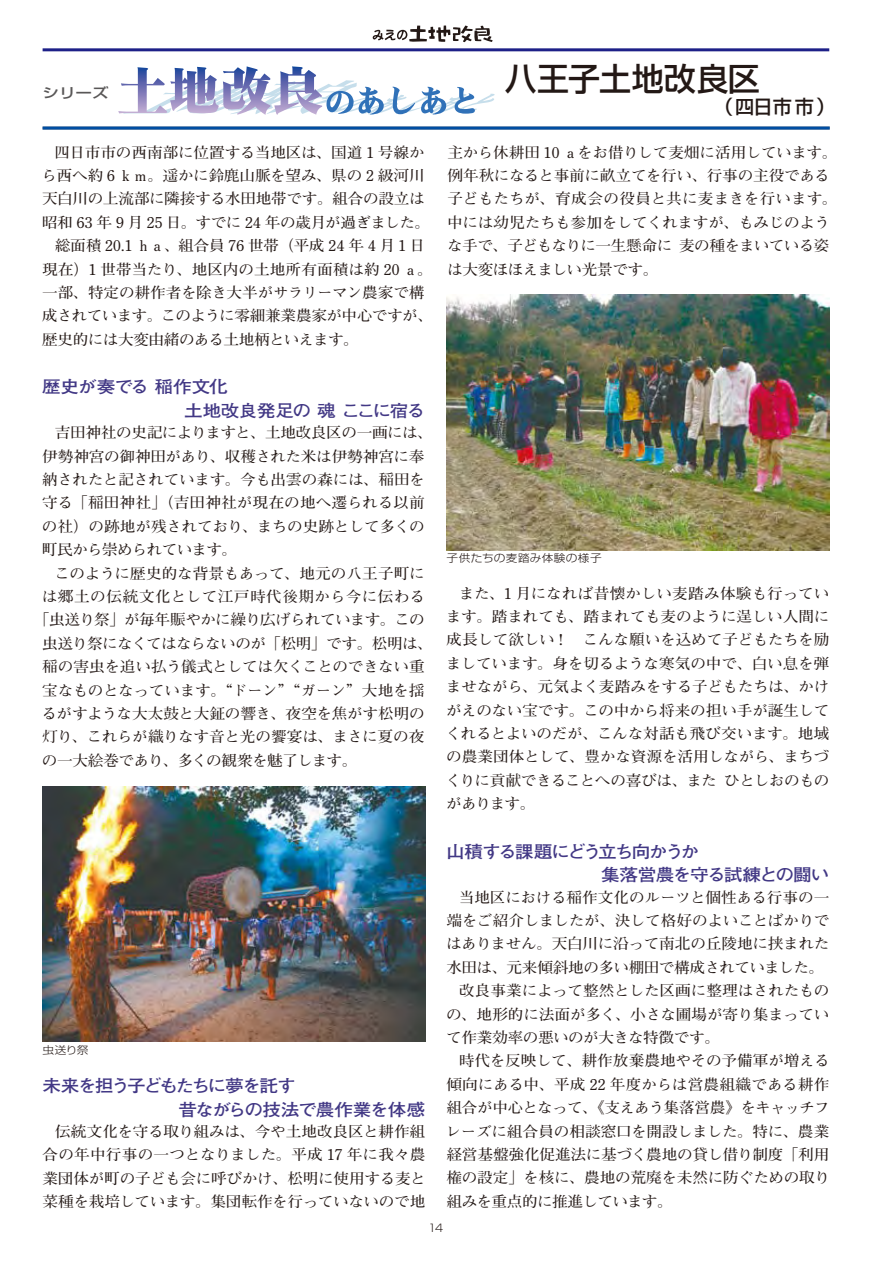
<style>
.page{position:relative;width:893px;height:1263px;background:#fff}
.page>*{position:absolute;margin:0;border:0;box-sizing:border-box;transform-origin:0 0}
.t1{font:500 31.95px "Shin Go Pro";letter-spacing:.005em;color:#231815}
.t2{font:500 19.2px "Shin Go Pro";color:#231815}
.t3{font:700 16.95px/23.4px "Futo Go B101 Pro";letter-spacing:-.08em;color:#423885;scale:1.1 1}
.t4{font:700 16.95px/23.4px "Futo Go B101 Pro";letter-spacing:-.05em;color:#423885;scale:1.1 1}
.t5{font:700 14.85px/23.4px "Futo Min A101 Pro";letter-spacing:-.02em;color:#231815;scale:1.05 1}
.t6{font:700 14.85px "Futo Min A101 Pro";letter-spacing:-.04em;color:#231815;scale:1.05 1}
.t7{font:700 14.85px "Futo Min A101 Pro";letter-spacing:-.045em;color:#231815;scale:1.05 1}
.t8{font:700 14.85px "Futo Min A101 Pro";color:#231815;scale:1.05 1}
.t9{font:700 14.85px "Futo Min A101 Pro";letter-spacing:.025em;color:#231815;scale:1.05 1}
.t10{font:500 13.8px "Shin Go Pro";color:#595757;scale:1.2 1}
.t11{font:300 10.65px "Shin Go Pro";letter-spacing:.025em;color:#231815;scale:1.1 1}
.t12{font:300 10.65px "Shin Go Pro";letter-spacing:.025em;color:#231815}
</style>
<div class="page">
<svg style="left:373px;top:26px;width:120px;height:16px"></svg>
<hr style="left:43px;top:48px;width:786px;height:3px;background:#1d2088">
<hr style="left:43px;top:127px;width:787px;height:3px;background:#004ea2">
<svg style="left:118px;top:66px;width:377px;height:49px"></svg>
<img style="left:43px;top:787px;width:382px;height:255px">
<img style="left:446px;top:294px;width:383px;height:256px">
<p class="t10" style="left:43px;top:82px;width:57px">シリーズ</p>
<p class="t5" style="left:55px;top:139px;width:354px">四日市市の西南部に位置する当地区は、国道 1 号線か</p>
<p class="t5" style="left:42px;top:162px;width:367px">ら西へ約 6 ｋｍ。遥かに鈴鹿山脈を望み、県の 2 級河川</p>
<p class="t5" style="left:42px;top:185px;width:366px">天白川の上流部に隣接する水田地帯です。組合の設立は</p>
<p class="t5" style="left:42px;top:209px;width:371px">昭和 63 年 9 月 25 日。すでに 24 年の歳月が過ぎました。</p>
<p class="t5" style="left:55px;top:232px;width:354px">総面積 20.1 ｈａ、組合員 76 世帯（平成 24 年 4 月 1 日</p>
<p class="t8" style="left:42px;top:257px;width:374px">現在）1 世帯当たり、地区内の土地所有面積は約 20 ａ。</p>
<p class="t5" style="left:42px;top:279px;width:366px">一部、特定の耕作者を除き大半がサラリーマン農家で構</p>
<p class="t5" style="left:42px;top:302px;width:374px">成されています。このように零細兼業農家が中心ですが、</p>
<p class="t6" style="left:42px;top:328px;width:303px">歴史的には大変由緒のある土地柄といえます。</p>
<p class="t4" style="left:184px;top:373px;width:220px;text-indent:-142px">歴史が奏でる 稲作文化　<br>土地改良発足の 魂 ここに宿る</p>
<p class="t5" style="left:42px;top:419px;width:374px;text-indent:13px">吉田神社の史記によりますと、土地改良区の一画には、伊勢神宮の御神田があり、収穫された米は伊勢神宮に奉納されたと記されています。今も出雲の森には、稲田を守る「稲田神社」（吉田神社が現在の地へ遷られる以前の社）の跡地が残されており、まちの史跡として多くの町民から崇められています。</p>
<p class="t5" style="left:54px;top:559px;width:354px">このように歴史的な背景もあって、地元の八王子町に</p>
<p class="t9" style="left:42px;top:585px;width:366px">は郷土の伝統文化として江戸時代後期から今に伝わる</p>
<p class="t7" style="left:34px;top:608px;width:374px">「虫送り祭」が毎年賑やかに繰り広げられています。この</p>
<p class="t6" style="left:42px;top:632px;width:374px">虫送り祭になくてはならないのが「松明」です。松明は、</p>
<p class="t5" style="left:42px;top:653px;width:366px">稲の害虫を追い払う儀式としては欠くことのできない重</p>
<p class="t5" style="left:42px;top:676px;width:366px">宝なものとなっています。“ドーン”“ガーン”大地を揺</p>
<p class="t5" style="left:42px;top:700px;width:366px">るがすような大太鼓と大鉦の響き、夜空を焦がす松明の</p>
<p class="t5" style="left:42px;top:723px;width:366px">灯り、これらが織りなす音と光の饗宴は、まさに夏の夜</p>
<p class="t5" style="left:42px;top:747px;width:302px">の一大絵巻であり、多くの観衆を魅了します。</p>
<p class="t11" style="left:42px;top:1041px;width:43px">虫送り祭</p>
<p class="t3" style="left:178px;top:1072px;width:226px;text-indent:-136px">未来を担う子どもたちに夢を託す<br>昔ながらの技法で農作業を体感</p>
<p class="t5" style="left:42px;top:1118px;width:367px;text-align:justify;text-indent:13px">伝統文化を守る取り組みは、今や土地改良区と耕作組合の年中行事の一つとなりました。平成 17 年に我々農業団体が町の子ども会に呼びかけ、松明に使用する麦と菜種を栽培しています。集団転作を行っていないので地</p>
<h1 class="t1" style="left:505px;top:53px;width:256px">八王子土地改良区</h1>
<p class="t2" style="left:714px;top:91px;width:123px">（四日市市）</p>
<p class="t5" style="left:447px;top:139px;width:373px">主から休耕田 10 ａをお借りして麦畑に活用しています。例年秋になると事前に畝立てを行い、行事の主役である子どもたちが、育成会の役員と共に麦まきを行います。中には幼児たちも参加をしてくれますが、もみじのような手で、子どもなりに一生懸命に麦の種をまいている姿は大変ほほえましい光景です。</p>
<p class="t11" style="left:446px;top:549px;width:143px">子供たちの麦踏み体験の様子</p>
<p class="t5" style="left:446px;top:579px;width:367px;text-align:justify;text-indent:13px">また、1 月になれば昔懐かしい麦踏み体験も行っています。踏まれても、踏まれても麦のように逞しい人間に成長して欲しい！　こんな願いを込めて子どもたちを励ましています。身を切るような寒気の中で、白い息を弾ませながら、元気よく麦踏みをする子どもたちは、かけがえのない宝です。この中から将来の担い手が誕生してくれるとよいのだが、こんな対話も飛び交います。地域の農業団体として、豊かな資源を活用しながら、まちづくりに貢献できることへの喜びは、またひとしおのものがあります。</p>
<p class="t3" style="left:601px;top:837px;width:209px;text-indent:-155px">山積する課題にどう立ち向かうか<br>集落営農を守る試練との闘い</p>
<p class="t5" style="left:459px;top:884px;width:354px">当地区における稲作文化のルーツと個性ある行事の一</p>
<p class="t5" style="left:446px;top:907px;width:366px">端をご紹介しましたが、決して格好のよいことばかりで</p>
<p class="t5" style="left:446px;top:930px;width:367px">はありません。天白川に沿って南北の丘陵地に挟まれた</p>
<p class="t5" style="left:446px;top:954px;width:361px">水田は、元来傾斜地の多い棚田で構成されていました。</p>
<p class="t5" style="left:459px;top:977px;width:354px">改良事業によって整然とした区画に整理はされたもの</p>
<p class="t5" style="left:446px;top:1000px;width:366px">の、地形的に法面が多く、小さな圃場が寄り集まってい</p>
<p class="t5" style="left:446px;top:1024px;width:262px">て作業効率の悪いのが大きな特徴です。</p>
<p class="t5" style="left:459px;top:1047px;width:355px">時代を反映して、耕作放棄農地やその予備軍が増える</p>
<p class="t8" style="left:446px;top:1072px;width:366px">傾向にある中、平成 22 年度からは営農組織である耕作</p>
<p class="t7" style="left:446px;top:1096px;width:367px">組合が中心となって、《支えあう集落営農》をキャッチフ</p>
<p class="t5" style="left:446px;top:1117px;width:367px">レーズに組合員の相談窓口を開設しました。特に、農業</p>
<p class="t5" style="left:446px;top:1141px;width:366px">経営基盤強化促進法に基づく農地の貸し借り制度「利用</p>
<p class="t5" style="left:446px;top:1164px;width:367px">権の設定」を核に、農地の荒廃を未然に防ぐための取り</p>
<p class="t6" style="left:446px;top:1189px;width:232px">組みを重点的に推進しています。　</p>
<p class="t12" style="left:428px;top:1219px;width:17px">14</p>
</div>
